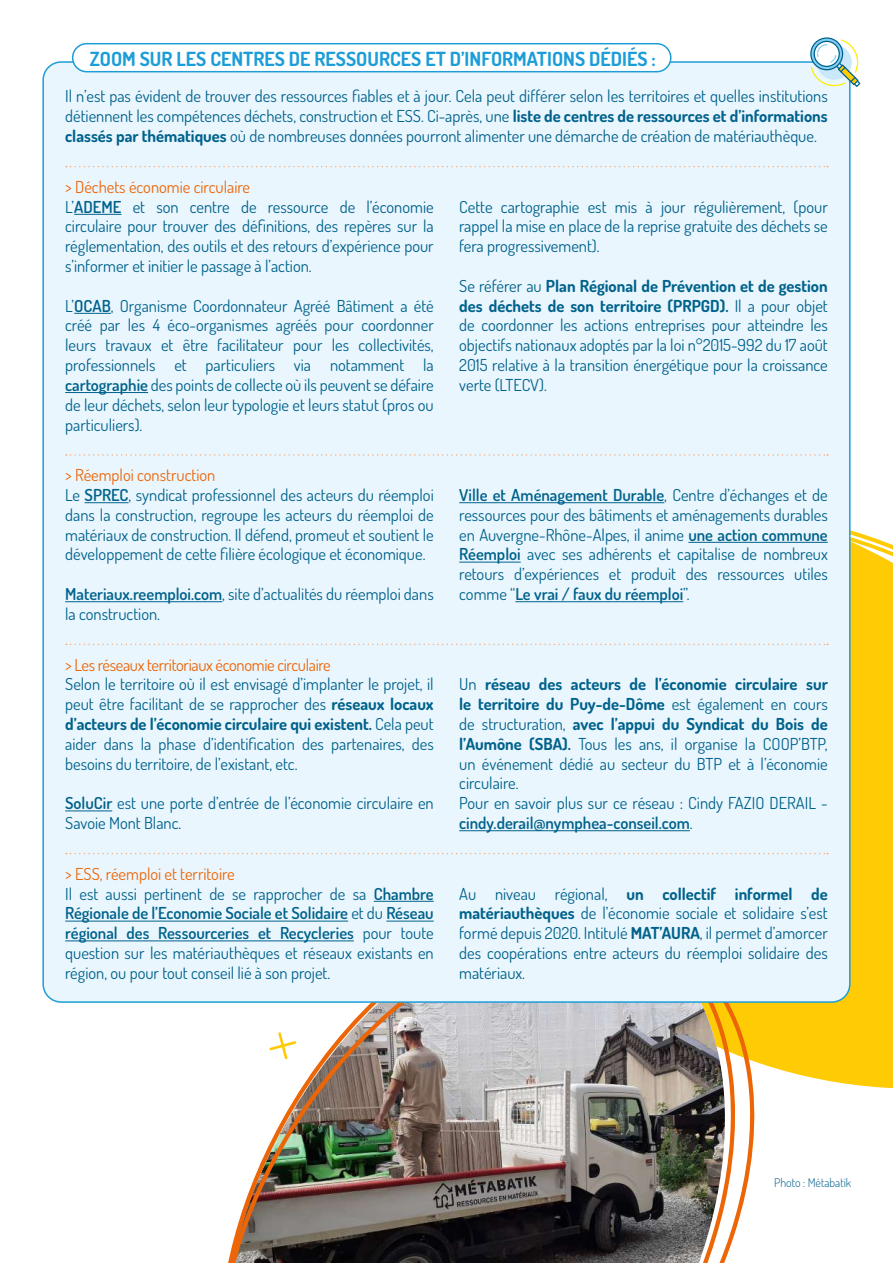
<style>
.page{position:relative;width:893px;height:1263px;background:#fff}
.page>*{position:absolute;margin:0;border:0;box-sizing:border-box;transform-origin:0 0}
.t1{font:700 19.5px "Dosis";color:#1d9dd8}
.t2{font:16.5px/19.8px "Dosis";color:#00628b;text-align:justify}
.t3{font:16.5px "Dosis";letter-spacing:-.02em;color:#ec6608}
.t4{font:300 12px "Dosis";color:#00628b}
.s1{font-weight:700}
.s2{color:#ec6608}
.s3{font-weight:600}
</style>
<div class="page">
<svg style="left:759px;top:494px;width:134px;height:595px;background:#fbcf20"></svg>
<svg style="left:739px;top:1003px;width:20px;height:216px"></svg>
<img style="left:228px;top:1003px;width:511px;height:260px">
<div style="left:43px;top:62px;width:807px;height:940px;background:#eaf6fe;border-radius:18px"></div>
<svg style="left:66px;top:166px;width:762px;height:1px"></svg>
<hr style="left:74px;top:214px;width:48px;height:1px;background:#00628b">
<hr style="left:74px;top:313px;width:37px;height:1px;background:#00628b">
<hr style="left:65px;top:392px;width:83px;height:1px;background:#00628b">
<svg style="left:66px;top:454px;width:762px;height:2px"></svg>
<hr style="left:85px;top:502px;width:44px;height:1px;background:#00628b">
<hr style="left:65px;top:601px;width:157px;height:1px;background:#00628b">
<hr style="left:459px;top:502px;width:205px;height:1px;background:#00628b">
<hr style="left:688px;top:542px;width:140px;height:1px;background:#00628b">
<hr style="left:459px;top:562px;width:62px;height:1px;background:#00628b">
<hr style="left:515px;top:601px;width:168px;height:1px;background:#00628b">
<svg style="left:66px;top:644px;width:762px;height:1px"></svg>
<hr style="left:65px;top:810px;width:47px;height:1px;background:#00628b">
<hr style="left:459px;top:830px;width:231px;height:1px;background:#00628b">
<svg style="left:66px;top:853px;width:762px;height:1px"></svg>
<hr style="left:374px;top:901px;width:60px;height:1px;background:#00628b">
<hr style="left:65px;top:921px;width:283px;height:1px;background:#00628b">
<hr style="left:386px;top:921px;width:48px;height:1px;background:#00628b">
<hr style="left:65px;top:940px;width:289px;height:1px;background:#00628b">
<div style="left:73px;top:44px;width:598px;height:28px;background:#fff;border-radius:14px"></div>
<div style="left:72px;top:43px;width:599px;height:29px;border:2px solid #1d9dd8;border-radius:14px"></div>
<div style="left:810px;top:37px;width:33px;height:33px;border:1px solid #00628b;border-radius:50%"></div>
<svg style="left:810px;top:39px;width:51px;height:49px"></svg>
<svg style="left:269px;top:1032px;width:27px;height:27px"></svg>
<p class="t1" style="left:90px;top:44px;width:567px">ZOOM SUR LES CENTRES DE RESSOURCES ET D’INFORMATIONS DÉDIÉS :</p>
<p class="t2" style="left:65px;top:86px;width:764px">Il n’est pas évident de trouver des ressources fiables et à jour. Cela peut différer selon les territoires et quelles institutions détiennent les compétences déchets, construction et ESS. Ci-après, une <span class="s1">liste de centres de ressources et d’informations classés par thématiques</span> où de nombreuses données pourront alimenter une démarche de création de matériauthèque.</p>
<p class="t2" style="left:65px;top:176px;width:370px;text-align:left"><span class="s2">&gt; Déchets économie circulaire<br></span>L’<span class="s3">ADEME</span> et son centre de ressource de l’économie circulaire pour trouver des définitions, des repères sur la réglementation, des outils et des retours d’expérience pour s’informer et initier le passage à l’action.</p>
<p class="t2" style="left:65px;top:295px;width:370px">L’<span class="s3">OCAB</span>, Organisme Coordonnateur Agréé Bâtiment a été créé par les 4 éco-organismes agréés pour coordonner leurs travaux et être facilitateur pour les collectivités, professionnels et particuliers via notamment la <span class="s3">cartographie</span> des points de collecte où ils peuvent se défaire de leur déchets, selon leur typologie et leurs statut (pros ou particuliers).</p>
<p class="t2" style="left:459px;top:196px;width:370px">Cette cartographie est mis à jour régulièrement, (pour rappel la mise en place de la reprise gratuite des déchets se fera progressivement).</p>
<p class="t2" style="left:459px;top:275px;width:370px">Se référer au <span class="s1">Plan Régional de Prévention et de gestion des déchets de son territoire (PRPGD).</span> Il a pour objet de coordonner les actions entreprises pour atteindre les objectifs nationaux adoptés par la loi n°2015-992 du 17 août 2015 relative à la transition énergétique pour la croissance verte (LTECV).</p>
<p class="t2" style="left:65px;top:464px;width:370px;text-align:left"><span class="s2">&gt; Réemploi construction<br></span>Le <span class="s3">SPREC</span>, syndicat professionnel des acteurs du réemploi dans la construction, regroupe les acteurs du réemploi de matériaux de construction. Il défend, promeut et soutient le développement de cette filière écologique et économique.</p>
<p class="t2" style="left:65px;top:583px;width:370px"><span class="s3">Materiaux.reemploi.com</span>, site d’actualités du réemploi dans la construction.</p>
<p class="t3" style="left:65px;top:653px;width:267px">&gt; Les réseaux territoriaux économie circulaire</p>
<p class="t2" style="left:65px;top:674px;width:370px">Selon le territoire où il est envisagé d’implanter le projet, il peut être facilitant de se rapprocher des <span class="s1">réseaux locaux d’acteurs de l’économie circulaire qui existent.</span> Cela peut aider dans la phase d’identification des partenaires, des besoins du territoire, de l’existant, etc.</p>
<p class="t2" style="left:65px;top:792px;width:370px"><span class="s3">SoluCir</span> est une porte d’entrée de l’économie circulaire en<br>Savoie Mont Blanc.</p>
<p class="t2" style="left:65px;top:863px;width:370px;text-align:left"><span class="s2">&gt; ESS, réemploi et territoire<br></span>Il est aussi pertinent de se rapprocher de sa <span class="s3">Chambre Régionale de l’Economie Sociale et Solidaire</span> et du <span class="s3">Réseau régional des Ressourceries et Recycleries</span> pour toute question sur les matériauthèques et réseaux existants en région, ou pour tout conseil lié à son projet.</p>
<p class="t2" style="left:459px;top:484px;width:370px"><span class="s3">Ville et Aménagement Durable</span>, Centre d’échanges et de ressources pour des bâtiments et aménagements durables en Auvergne-Rhône-Alpes, il anime <span class="s3">une action commune Réemploi</span> avec ses adhérents et capitalise de nombreux retours d’expériences et produit des ressources utiles comme “<span class="s3">Le vrai / faux du réemploi</span>”.</p>
<p class="t2" style="left:459px;top:674px;width:370px;text-align:left">Un <span class="s1">réseau des acteurs de l’économie circulaire sur le territoire du Puy-de-Dôme</span> est également en cours de structuration, <span class="s1">avec l’appui du Syndicat du Bois de l’Aumône (SBA).</span> Tous les ans, il organise la COOP’BTP, un événement dédié au secteur du BTP et à l’économie circulaire.<br>Pour en savoir plus sur ce réseau : Cindy FAZIO DERAIL - <span class="s3">cindy.derail@nymphea-conseil.com</span>.</p>
<p class="t2" style="left:459px;top:883px;width:370px">Au niveau régional, <span class="s1">un collectif informel de matériauthèques</span> de l’économie sociale et solidaire s’est formé depuis 2020. Intitulé <span class="s1">MAT’AURA</span>, il permet d’amorcer des coopérations entre acteurs du réemploi solidaire des matériaux.</p>
<p class="t4" style="left:774px;top:1174px;width:79px">Photo : Métabatik</p>
</div>
